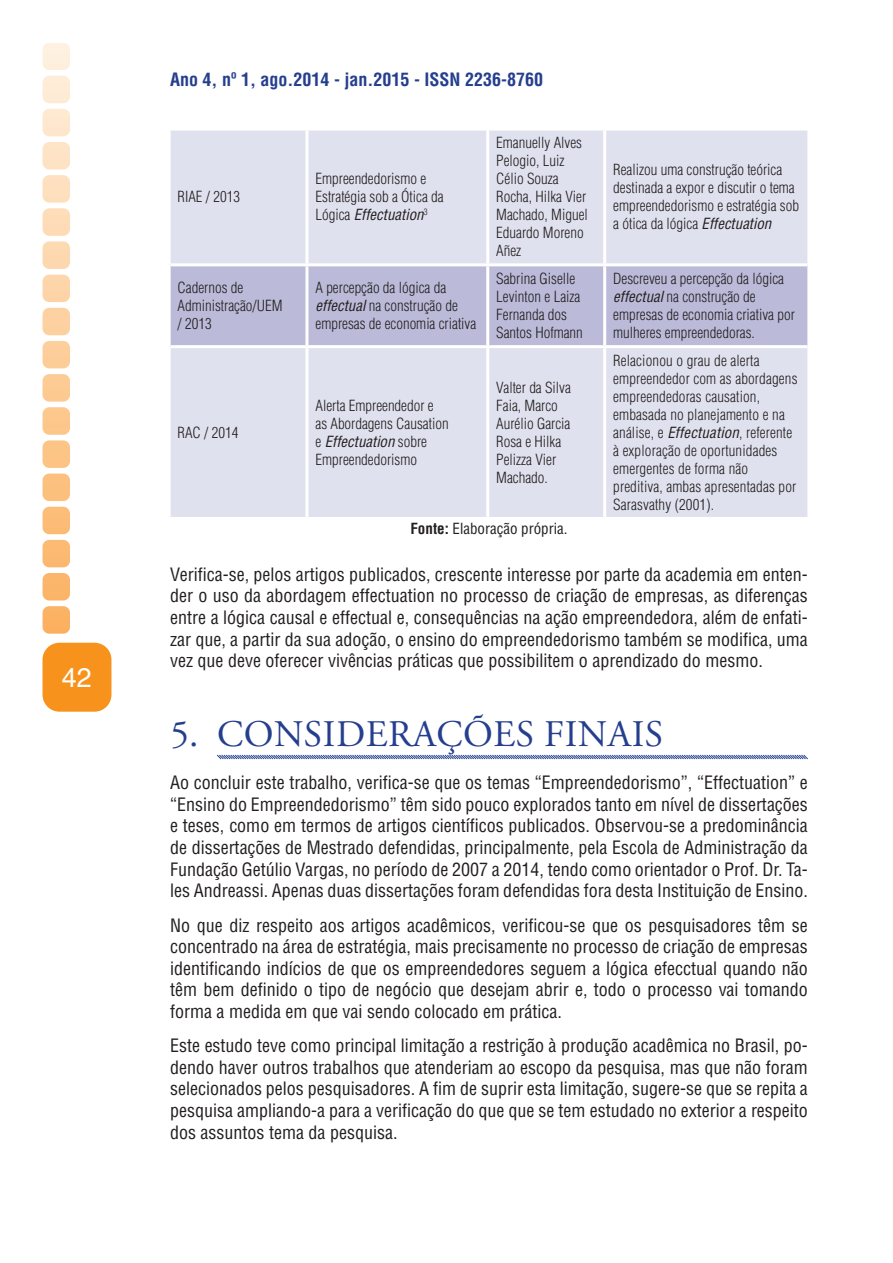
<style>
.page{position:relative;width:893px;height:1263px;background:#fff}
.page>*{position:absolute;margin:0;border:0;box-sizing:border-box;transform-origin:0 0}
.t1{font:37.5px "Adobe Garamond Pro";letter-spacing:.015em;color:#253f8e}
.t2{font:27px "Helvetica LT Std";color:#fff}
.t3{font:condensed 18px/21.6px "Helvetica LT Std";color:#231f20;text-align:justify}
.t4{font:700 condensed 18px "Helvetica LT Std";color:#253f8e}
.t5{font:300 condensed 15px/18px "Helvetica LT Std";color:#231f20}
.t6{font:condensed 15px "Helvetica LT Std";color:#231f20}
.s1{font-weight:400;font-style:italic}
.s2{font-weight:700}
</style>
<div class="page">
<svg style="left:43px;top:44px;width:27px;height:590px"></svg>
<div style="left:43px;top:643px;width:68px;height:69px;background:#f7931d;border-radius:17px"></div>
<svg style="left:217px;top:754px;width:591px;height:6px"></svg>
<div style="left:171px;top:131px;width:636px;height:386px;background:#e0e1ee"></div>
<div style="left:171px;top:266px;width:636px;height:79px;background:#bbbbd9"></div>
<hr style="left:305px;top:131px;width:3px;height:132px;background:#fff">
<hr style="left:486px;top:131px;width:3px;height:132px;background:#fff">
<hr style="left:603px;top:131px;width:3px;height:132px;background:#fff">
<hr style="left:305px;top:266px;width:3px;height:79px;background:#fff">
<hr style="left:486px;top:266px;width:3px;height:79px;background:#fff">
<hr style="left:603px;top:266px;width:3px;height:79px;background:#fff">
<hr style="left:305px;top:348px;width:3px;height:169px;background:#fff">
<hr style="left:486px;top:348px;width:3px;height:169px;background:#fff">
<hr style="left:603px;top:348px;width:3px;height:169px;background:#fff">
<hr style="left:171px;top:263px;width:636px;height:3px;background:#fff">
<hr style="left:171px;top:345px;width:636px;height:3px;background:#fff">
<h2 class="t2" style="left:62px;top:667px;width:32px">42</h2>
<p class="t4" style="left:170px;top:72px;width:374px">Ano 4, nº 1, ago.2014 - jan.2015 - ISSN 2236-8760</p>
<p class="t5" style="left:178px;top:189px;width:64px">RIAE / 2013</p>
<p class="t5" style="left:315px;top:171px;width:130px">Empreendedorismo e<br>Estratégia sob a Ótica da<br>Lógica <span class="s1">Effectuation</span><sup>3</sup></p>
<p class="t5" style="left:496px;top:135px;width:93px">Emanuelly Alves<br>Pelogio, Luiz<br>Célio Souza<br>Rocha, Hilka Vier<br>Machado, Miguel<br>Eduardo Moreno<br>Añez</p>
<p class="t5" style="left:613px;top:162px;width:187px">Realizou uma construção teórica destinada a expor e discutir o tema empreendedorismo e estratégia sob a ótica da lógica <span class="s1">Effectuation</span></p>
<p class="t5" style="left:178px;top:280px;width:106px">Cadernos de<br>Administração/UEM / 2013</p>
<p class="t5" style="left:315px;top:280px;width:162px">A percepção da lógica da <span class="s1">effectual</span> na construção de empresas de economia criativa</p>
<p class="t5" style="left:496px;top:271px;width:88px">Sabrina Giselle<br>Levinton e Laiza<br>Fernanda dos<br>Santos Hofmann</p>
<p class="t5" style="left:613px;top:271px;width:183px">Descreveu a percepção da lógica <span class="s1">effectual</span> na construção de empresas de economia criativa por mulheres empreendedoras.</p>
<p class="t5" style="left:178px;top:425px;width:62px">RAC / 2014</p>
<p class="t5" style="left:315px;top:398px;width:135px">Alerta Empreendedor e as Abordagens Causation e <span class="s1">Effectuation</span> sobre<br>Empreendedorismo</p>
<p class="t5" style="left:496px;top:380px;width:76px">Valter da Silva<br>Faia, Marco<br>Aurélio Garcia<br>Rosa e Hilka<br>Pelizza Vier<br>Machado.</p>
<p class="t5" style="left:613px;top:353px;width:186px">Relacionou o grau de alerta empreendedor com as abordagens empreendedoras causation, embasada no planejamento e na análise, e <span class="s1">Effectuation</span>, referente à exploração de oportunidades emergentes de forma não preditiva, ambas apresentadas por<br>Sarasvathy (2001).</p>
<p class="t6" style="left:410px;top:522px;width:159px"><span class="s2">Fonte:</span> Elaboração própria.</p>
<p class="t3" style="left:170px;top:565px;width:639px">Verifica-se, pelos artigos publicados, crescente interesse por parte da academia em enten&shy;der o uso da abordagem effectuation no processo de criação de empresas, as diferenças entre a lógica causal e effectual e, consequências na ação empreendedora, além de enfati&shy;zar que, a partir da sua adoção, o ensino do empreendedorismo também se modifica, uma vez que deve oferecer vivências práticas que possibilitem o aprendizado do mesmo.</p>
<h1 class="t1" style="left:170px;top:719px;width:494px">5. CONSIDERAÇÕES FINAIS</h1>
<p class="t3" style="left:170px;top:773px;width:639px">Ao concluir este trabalho, verifica-se que os temas “Empreendedorismo”, “Effectuation” e “Ensino do Empreendedorismo” têm sido pouco explorados tanto em nível de dissertações e teses, como em termos de artigos científicos publicados. Observou-se a predominância de dissertações de Mestrado defendidas, principalmente, pela Escola de Administração da Fundação Getúlio Vargas, no período de 2007 a 2014, tendo como orientador o Prof. Dr. Ta&shy;les Andreassi. Apenas duas dissertações foram defendidas fora desta Instituição de Ensino.</p>
<p class="t3" style="left:170px;top:915px;width:639px">No que diz respeito aos artigos acadêmicos, verificou-se que os pesquisadores têm se concentrado na área de estratégia, mais precisamente no processo de criação de empresas identificando indícios de que os empreendedores seguem a lógica efecctual quando não têm bem definido o tipo de negócio que desejam abrir e, todo o processo vai tomando forma a medida em que vai sendo colocado em prática.</p>
<p class="t3" style="left:170px;top:1036px;width:639px">Este estudo teve como principal limitação a restrição à produção acadêmica no Brasil, po&shy;dendo haver outros trabalhos que atenderiam ao escopo da pesquisa, mas que não foram selecionados pelos pesquisadores. A fim de suprir esta limitação, sugere-se que se repita a pesquisa ampliando-a para a verificação do que que se tem estudado no exterior a respeito dos assuntos tema da pesquisa.</p>
</div>
